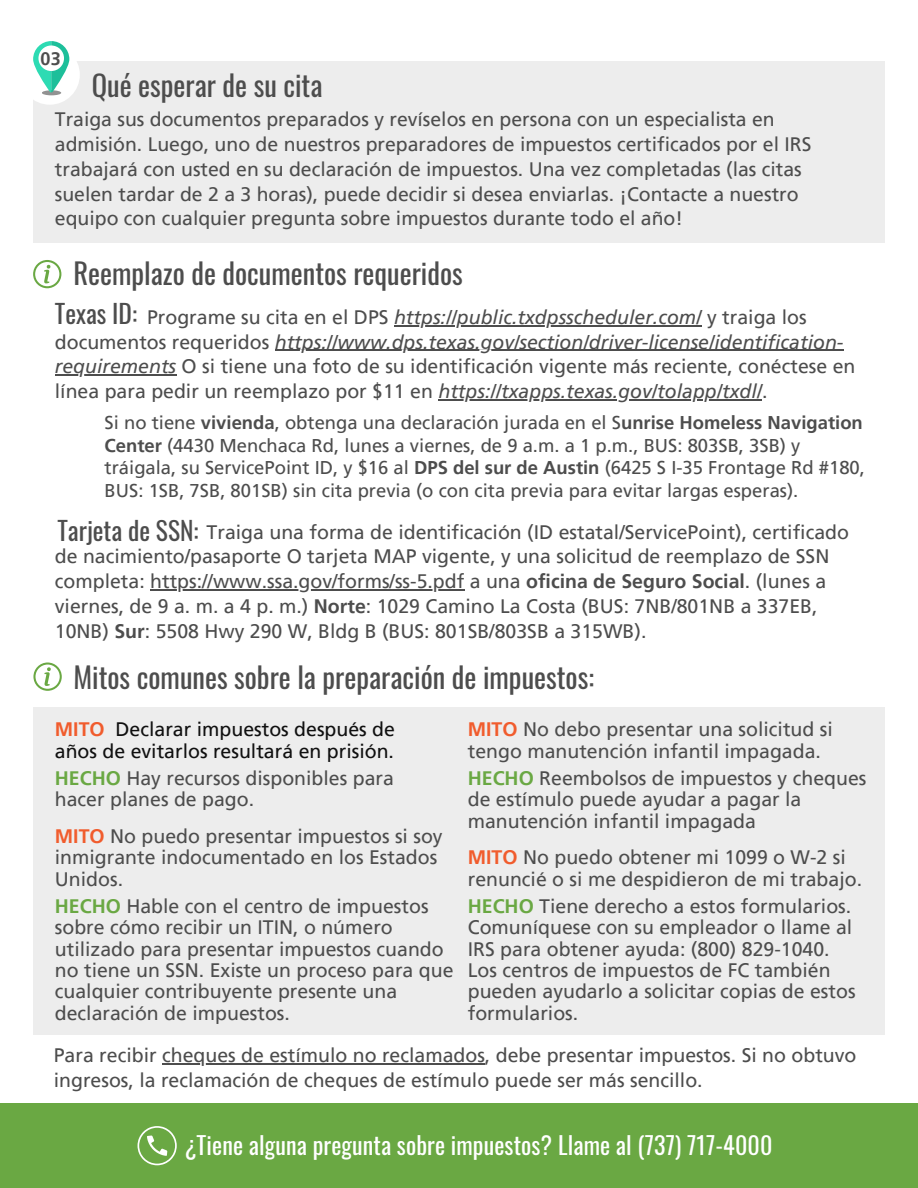
<style>
.page{position:relative;width:918px;height:1188px;background:#fff}
.page>*{position:absolute;margin:0;border:0;box-sizing:border-box;transform-origin:0 0}
.t1{font:28.5px "Oswald";color:#4d4d4d}
.t2{font:25.5px "Oswald";color:#4d4d4d}
.t3{font:24px "Oswald";letter-spacing:.005em;color:#fff}
.t4{font:19.5px/21.3px "Frutiger LT Pro";color:#4d4d4d}
.t5{font:italic 19.5px "Frutiger LT Pro";color:#4d4d4d}
.t6{font:19.5px/21.3px "Frutiger LT Pro";color:#101010}
.t7{font:18.45px/22.5px "Frutiger LT Pro";color:#4d4d4d}
.t8{font:700 18px "Frutiger LT Pro";color:#4d4d4d}
.s1{font-style:normal}
.s2{font-style:italic}
.s3{font-weight:700}
.s4{font-weight:700;color:#f15c2d}
.s5{font-weight:700;color:#6aa843}
</style>
<div class="page">
<div style="left:1px;top:1103px;width:917px;height:85px;background:#6aa843"></div>
<svg style="left:138px;top:1126px;width:39px;height:39px"></svg>
<div style="left:33px;top:62px;width:852px;height:181px;background:#ededed"></div>
<div style="left:20px;top:45px;width:60px;height:60px;background:#fff;border-radius:50%"></div>
<div style="left:42px;top:90px;width:19px;height:5px;background:#929292;border-radius:50%"></div>
<svg style="left:33px;top:41px;width:36px;height:51px"></svg>
<div style="left:38px;top:45px;width:26px;height:26px;background:#fff;border-radius:50%"></div>
<svg style="left:33px;top:260px;width:28px;height:28px"></svg>
<hr style="left:394px;top:325px;width:308px;height:1px;background:#4d4d4d">
<hr style="left:275px;top:350px;width:568px;height:1px;background:#4d4d4d">
<hr style="left:55px;top:375px;width:121px;height:1px;background:#4d4d4d">
<hr style="left:438px;top:399px;width:324px;height:1px;background:#4d4d4d">
<hr style="left:150px;top:589px;width:314px;height:1px;background:#4d4d4d">
<div style="left:33px;top:708px;width:852px;height:327px;background:#ededed"></div>
<hr style="left:162px;top:1064px;width:323px;height:1px;background:#4d4d4d">
<svg style="left:33px;top:663px;width:29px;height:28px"></svg>
<p class="t8" style="left:40px;top:48px;width:22px">03</p>
<p class="t1" style="left:92px;top:63px;width:232px">Qué esperar de su cita</p>
<p class="t4" style="left:55px;top:107px;width:758px;line-height:24.8px">Traiga sus documentos preparados y revíselos en persona con un especialista en admisión. Luego, uno de nuestros preparadores de impuestos certificados por el IRS trabajará con usted en su declaración de impuestos. Una vez completadas (las citas suelen tardar de 2 a 3 horas), puede decidir si desea enviarlas. ¡Contacte a nuestro equipo con cualquier pregunta sobre impuestos durante todo el año!</p>
<h1 class="t1" style="left:73px;top:251px;width:391px">Reemplazo de documentos requeridos</h1>
<p class="t2" style="left:55px;top:294px;width:84px">Texas ID:</p>
<h2 class="t5" style="left:147px;top:305px;width:661px"><span class="s1">Programe su cita en el DPS</span> https://public.txdpsscheduler.com/ <span class="s1">y traiga los</span></h2>
<p class="t5" style="left:55px;top:330px;width:790px"><span class="s1">documentos requeridos</span> https://www.dps.texas.gov/section/driver-license/identification-</p>
<h2 class="t4" style="left:55px;top:354px;width:802px;line-height:24.8px"><span class="s2">requirements</span> O si tiene una foto de su identificación vigente más reciente, conéctese en línea para pedir un reemplazo por $11 en <span class="s2">https://txapps.texas.gov/tolapp/txdl/</span>.</h2>
<h1 class="t7" style="left:105px;top:412px;width:762px">Si no tiene <span class="s3">vivienda</span>, obtenga una declaración jurada en el S<span class="s3">unrise Homeless Navigation Center</span> (4430 Menchaca Rd, lunes a viernes, de 9 a.m. a 1 p.m., BUS: 803SB, 3SB) y tráigala, su ServicePoint ID, y $16 al <span class="s3">DPS del sur de Austin</span> (6425 S I-35 Frontage Rd #180, BUS: 1SB, 7SB, 801SB) sin cita previa (o con cita previa para evitar largas esperas).</h1>
<p class="t2" style="left:57px;top:511px;width:143px">Tarjeta de SSN:</p>
<p class="t4" style="left:55px;top:519px;width:796px;line-height:24.8px;text-indent:152px">Traiga una forma de identificación (ID estatal/ServicePoint), certificado de nacimiento/pasaporte O tarjeta MAP vigente, y una solicitud de reemplazo de SSN completa: https://www.ssa.gov/forms/ss-5.pdf a una <span class="s3">oficina de Seguro Social</span>. (lunes a</p>
<p class="t4" style="left:55px;top:594px;width:764px;line-height:24.8px">viernes, de 9 a. m. a 4 p. m.) <span class="s3">Norte</span>: 1029 Camino La Costa (BUS: 7NB/801NB a 337EB,<br>10NB) <span class="s3">Sur</span>: 5508 Hwy 290 W, Bldg B (BUS: 801SB/803SB a 315WB).</p>
<h1 class="t1" style="left:73px;top:655px;width:522px">Mitos comunes sobre la preparación de impuestos:</h1>
<p class="t6" style="left:55px;top:719px;width:342px"><span class="s4">MITO</span> Declarar impuestos después de años de evitarlos resultará en prisión.</p>
<p class="t4" style="left:55px;top:767px;width:341px"><span class="s5">HECHO</span> Hay recursos disponibles para hacer planes de pago.</p>
<p class="t4" style="left:55px;top:825px;width:389px"><span class="s4">MITO</span> No puedo presentar impuestos si soy inmigrante indocumentado en los Estados<br>Unidos.</p>
<p class="t4" style="left:55px;top:895px;width:400px"><span class="s5">HECHO</span> Hable con el centro de impuestos sobre cómo recibir un ITIN, o número utilizado para presentar impuestos cuando no tiene un SSN. Existe un proceso para que cualquier contribuyente presente una declaración de impuestos.</p>
<p class="t4" style="left:468px;top:719px;width:367px"><span class="s4">MITO</span> No debo presentar una solicitud si tengo manutención infantil impagada.</p>
<p class="t4" style="left:468px;top:767px;width:400px"><span class="s5">HECHO</span> Reembolsos de impuestos y cheques de estímulo puede ayudar a pagar la manutención infantil impagada</p>
<p class="t4" style="left:468px;top:847px;width:396px"><span class="s4">MITO</span> No puedo obtener mi 1099 o W-2 si renuncié o si me despidieron de mi trabajo.</p>
<p class="t4" style="left:468px;top:895px;width:389px"><span class="s5">HECHO</span> Tiene derecho a estos formularios.<br>Comuníquese con su empleador o llame al IRS para obtener ayuda: (800) 829-1040.<br>Los centros de impuestos de FC también pueden ayudarlo a solicitar copias de estos formularios.</p>
<h2 class="t4" style="left:54px;top:1043px;width:804px;line-height:24.8px">Para recibir cheques de estímulo no reclamados, debe presentar impuestos. Si no obtuvo ingresos, la reclamación de cheques de estímulo puede ser más sencillo.</h2>
<p class="t3" style="left:185px;top:1126px;width:589px">¿Tiene alguna pregunta sobre impuestos? Llame al (737) 717-4000</p>
</div>
